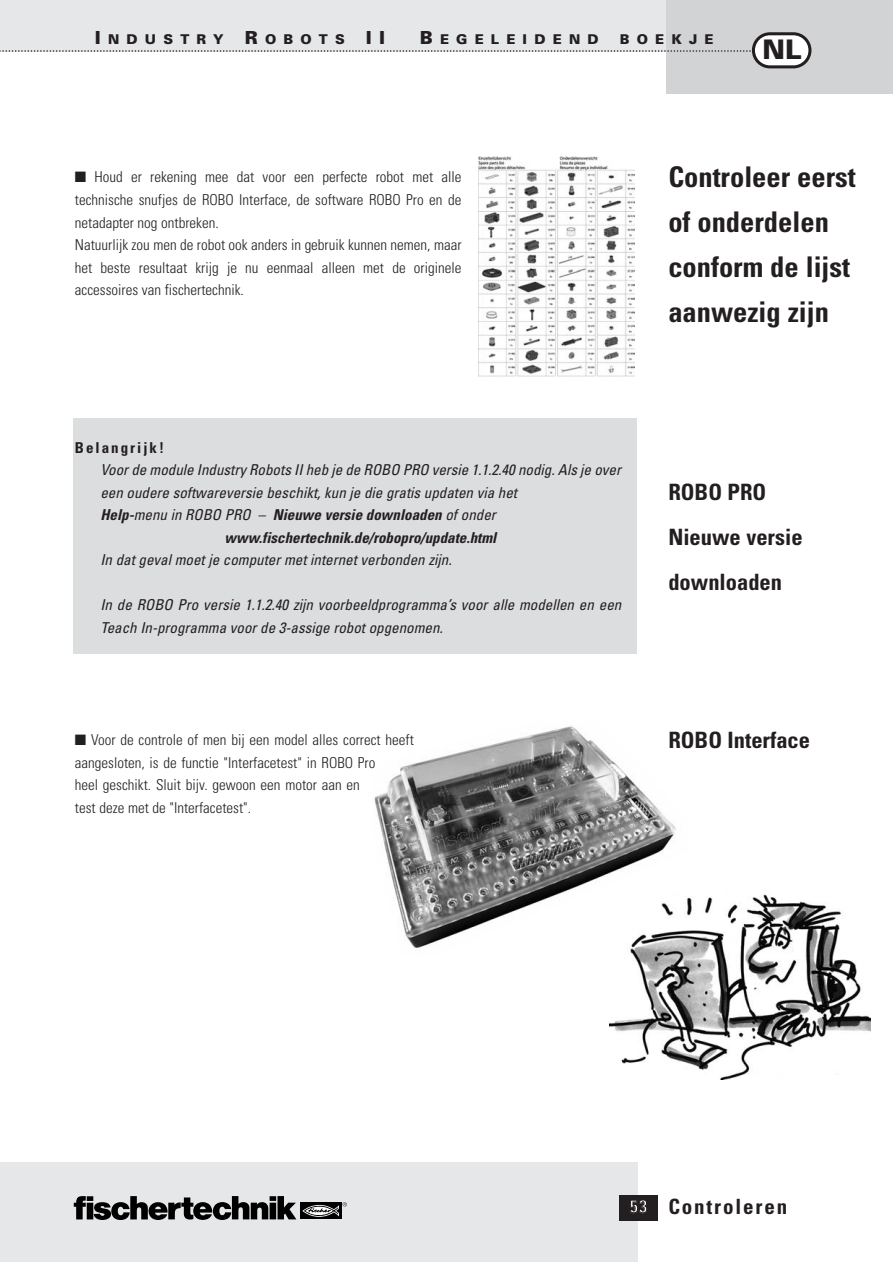
<style>
.page{position:relative;width:893px;height:1262px;background:#fff}
.page>*{position:absolute;margin:0;border:0;box-sizing:border-box;transform-origin:0 0}
.t1{font:700 condensed 28.5px/45px "Univers";color:#231f20}
.t2{font:900 27px "Univers";color:#231f20}
.t3{font:700 condensed 22.5px/45px "Univers";color:#231f20}
.t4{font:700 condensed 21px "Univers";letter-spacing:.09em;color:#231f20}
.t5{font:700 condensed 18px "Univers";color:#fff}
.t6{font:300 condensed 15px/22.5px "Univers";color:#231f20}
.t7{font:italic condensed 15px/22.5px "Univers";color:#231f20}
.t8{font:italic 700 condensed 15px "Univers";color:#231f20}
.t9{font:700 condensed 15px "Univers";letter-spacing:.135em;color:#231f20}
.t10{font:900 13.5px "Univers";letter-spacing:.535em;color:#231f20}
.s1{font-size:18px}
.s2{font-weight:400}
</style>
<div class="page">
<div style="left:0;top:0;width:666px;height:51px;background:#e6e7e8"></div>
<div style="left:0;top:1162px;width:637px;height:99px;background:#e6e7e8"></div>
<div style="left:666px;top:0;width:226px;height:94px;background:#d1d3d4"></div>
<div style="left:755px;top:35px;width:53px;height:30px;background:#fff;border-radius:15px"></div>
<div style="left:752px;top:32px;width:59px;height:36px;border:3px solid #231f20;border-radius:17px"></div>
<svg style="left:0;top:50px;width:751px;height:2px"></svg>
<div style="left:300px;top:1202px;width:41px;height:17px;background:#000"></div>
<svg style="left:74px;top:1196px;width:222px;height:24px"></svg>
<svg style="left:302px;top:1202px;width:45px;height:15px"></svg>
<div style="left:619px;top:1195px;width:39px;height:25px;background:#231f20"></div>
<img style="left:610px;top:894px;width:260px;height:186px">
<div style="left:73px;top:419px;width:564px;height:235px;background:#dcddde"></div>
<img style="left:479px;top:157px;width:155px;height:220px">
<img style="left:374px;top:726px;width:315px;height:229px">
<p class="t10" style="left:95px;top:35px;width:292px"><span class="s1">I</span>NDUSTRY <span class="s1">R</span>OBOTS <span class="s1">II</span></p>
<p class="t10" style="left:420px;top:35px;width:180px"><span class="s1">B</span>EGELEIDEND</p>
<p class="t10" style="left:619px;top:35px;width:95px">BOEKJE</p>
<h2 class="t2" style="left:762px;top:39px;width:40px">NL</h2>
<p class="t6" style="left:75px;top:167px;width:388px">■ Houd er rekening mee dat voor een perfecte robot met alle technische snufjes de ROBO Interface, de software ROBO Pro en de netadapter nog ontbreken.<br>Natuurlijk zou men de robot ook anders in gebruik kunnen nemen, maar het beste resultaat krijg je nu eenmaal alleen met de originele accessoires van fischertechnik.</p>
<p class="t9" style="left:75px;top:442px;width:91px">Belangrijk!</p>
<p class="t7" style="left:100px;top:460px;width:522px">Voor de module Industry Robots II heb je de ROBO PRO versie 1.1.2.40 nodig. Als je over</p>
<p class="t7" style="left:100px;top:482px;width:418px">een oudere softwareversie beschikt, kun je die gratis updaten via het</p>
<p class="t8" style="left:100px;top:509px;width:397px">Help-<span class="s2">menu in ROBO PRO –</span> Nieuwe versie downloaden <span class="s2">of onder</span></p>
<p class="t8" style="left:224px;top:532px;width:273px">www.fischertechnik.de/robopro/update.html</p>
<p class="t7" style="left:100px;top:550px;width:353px">In dat geval moet je computer met internet verbonden zijn.</p>
<p class="t7" style="left:100px;top:595px;width:522px">In de ROBO Pro versie 1.1.2.40 zijn voorbeeldprogramma’s voor alle modellen en een<br>Teach In-programma voor de 3-assige robot opgenomen.</p>
<p class="t6" style="left:75px;top:730px;width:340px">■ Voor de controle of men bij een model alles correct heeft aangesloten, is de functie "Interfacetest" in ROBO Pro<br>heel geschikt. Sluit bijv. gewoon een motor aan en<br>test deze met de "Interfacetest".</p>
<h1 class="t1" style="left:668px;top:157px;width:189px">Controleer eerst of onderdelen conform de lijst aanwezig zijn</h1>
<h3 class="t3" style="left:668px;top:472px;width:136px">ROBO PRO<br>Nieuwe versie downloaden</h3>
<h3 class="t3" style="left:668px;top:720px;width:143px">ROBO Interface</h3>
<p class="t5" style="left:630px;top:1199px;width:19px">53</p>
<h3 class="t4" style="left:668px;top:1198px;width:120px">Controleren</h3>
</div>
